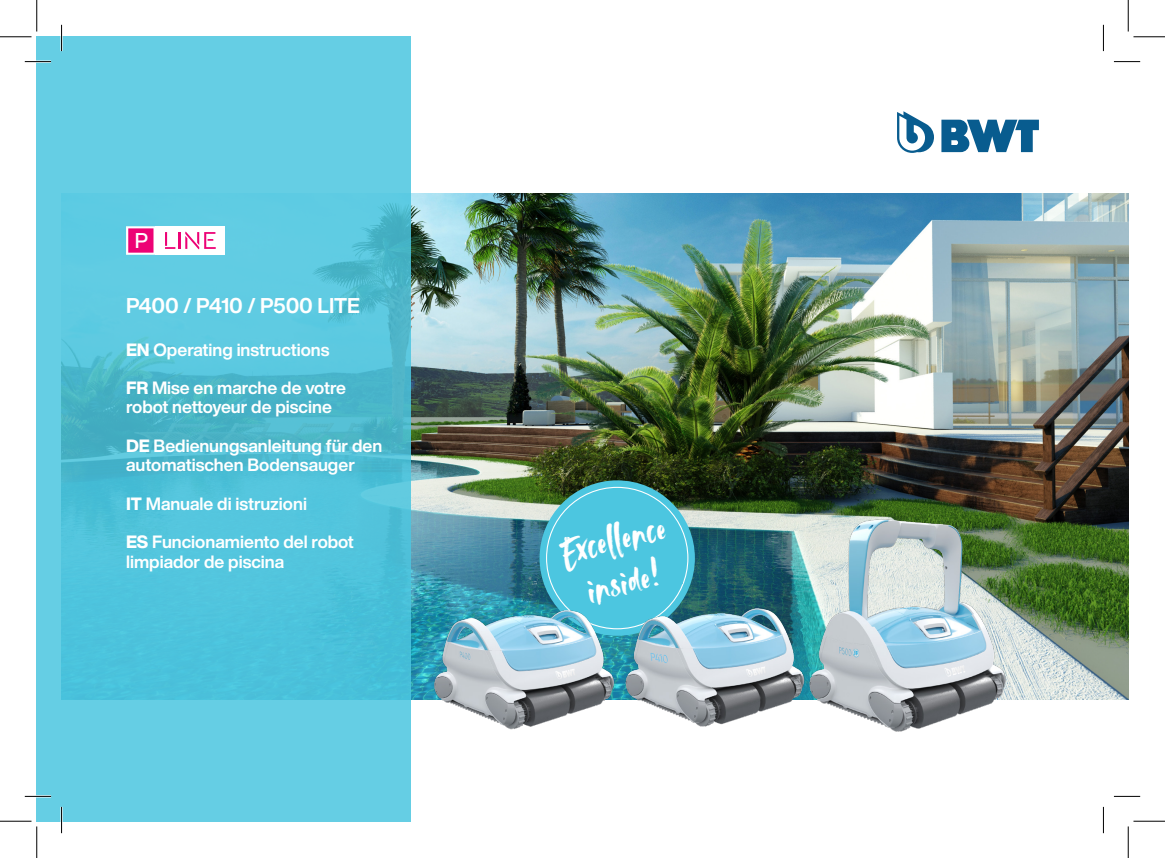
<style>
.page{position:relative;width:1165px;height:858px;background:#fff}
.page>*{position:absolute;margin:0;border:0;box-sizing:border-box;transform-origin:0 0}
.t1{font:40.95px "Avallon";color:#fff}
.t2{font:700 21px "Helvetica Now Display";letter-spacing:-.005em;color:#fff}
.t3{font:500 21px "Helvetica Now Display";color:#fff}
.t4{font:700 17.5px/19.2px "Helvetica Now Display";color:#fff}
.s1{font-weight:800}
</style>
<div class="page">
<img style="left:410px;top:193px;width:718px;height:506px">
<svg style="left:37px;top:37px;width:373px;height:784px;background:#59c6dd"></svg>
<svg style="left:941px;top:120px;width:98px;height:32px"></svg>
<svg style="left:897px;top:111px;width:37px;height:42px"></svg>
<svg style="left:126px;top:226px;width:30px;height:29px"></svg>
<div style="left:156px;top:226px;width:69px;height:29px;background:#fff"></div>
<svg style="left:165px;top:232px;width:51px;height:17px"></svg>
<svg style="left:539px;top:480px;width:156px;height:155px;background:#4fc0d7"></svg>
<div style="left:546px;top:487px;width:142px;height:141px;background:#4cc6e0;border-radius:50%"></div>
<svg style="left:553px;top:509px;width:130px;height:87px"></svg>
<img style="left:802px;top:509px;width:217px;height:222px">
<img style="left:420px;top:596px;width:390px;height:135px">
<hr style="left:25px;top:60px;width:26px;height:3px;background:#fff">
<hr style="left:25px;top:795px;width:26px;height:2px;background:#fff">
<hr style="left:60px;top:25px;width:3px;height:26px;background:#fff">
<hr style="left:60px;top:806px;width:3px;height:26px;background:#fff">
<svg style="left:25px;top:61px;width:26px;height:1px"></svg>
<svg style="left:1114px;top:61px;width:26px;height:1px"></svg>
<svg style="left:25px;top:795px;width:26px;height:1px"></svg>
<svg style="left:1114px;top:795px;width:26px;height:1px"></svg>
<svg style="left:61px;top:25px;width:1px;height:26px"></svg>
<svg style="left:61px;top:806px;width:1px;height:26px"></svg>
<svg style="left:1103px;top:25px;width:1px;height:26px"></svg>
<svg style="left:1103px;top:806px;width:1px;height:26px"></svg>
<hr style="left:0;top:36px;width:32px;height:1px;background:#000">
<hr style="left:1133px;top:36px;width:32px;height:1px;background:#000">
<hr style="left:0;top:820px;width:32px;height:1px;background:#000">
<hr style="left:1133px;top:820px;width:32px;height:1px;background:#000">
<hr style="left:36px;top:0;width:1px;height:32px;background:#000">
<hr style="left:36px;top:826px;width:1px;height:31px;background:#000">
<hr style="left:1128px;top:0;width:1px;height:32px;background:#000">
<hr style="left:1128px;top:826px;width:1px;height:31px;background:#000">
<p class="t3" style="left:135px;top:226px;width:15px">P</p>
<p class="t2" style="left:126px;top:291px;width:235px">P400 / P410 / P500 LITE</p>
<p class="t4" style="left:126px;top:339px;width:205px"><span class="s1">EN</span> Operating instructions</p>
<p class="t4" style="left:126px;top:378px;width:222px"><span class="s1">FR</span> Mise en marche de votre robot nettoyeur de piscine</p>
<p class="t4" style="left:126px;top:436px;width:258px"><span class="s1">DE</span> Bedienungsanleitung für den automatischen Bodensauger</p>
<p class="t4" style="left:126px;top:493px;width:182px"><span class="s1">IT</span> Manuale di istruzioni</p>
<p class="t4" style="left:126px;top:532px;width:229px"><span class="s1">ES</span> Funcionamiento del robot limpiador de piscina</p>
<p class="t1" style="left:555px;top:527px;width:108px;rotate:-14deg">Excellence</p>
<p class="t1" style="left:581px;top:565px;width:76px;rotate:-14deg">inside!</p>
</div>
